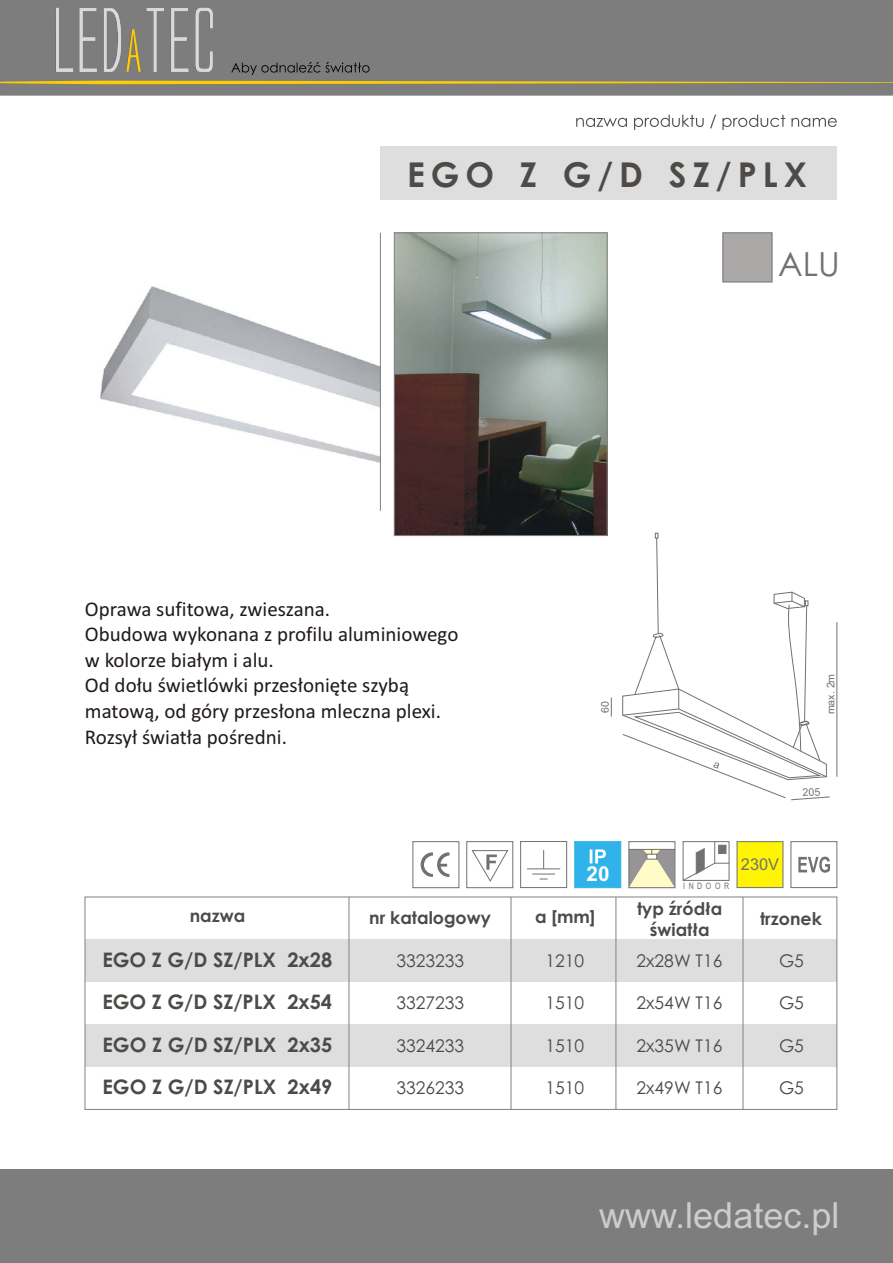
<style>
.page{position:relative;width:893px;height:1263px;background:#fff}
.page>*{position:absolute;margin:0;border:0;box-sizing:border-box;transform-origin:0 0}
.t1{font:36px "Arial";color:#ccc}
.t2{font:700 34.2px "Century Gothic";letter-spacing:.175em;color:#4d4a47}
.t3{font:33.15px "Century Gothic";color:#737070}
.t4{font:21px/25.7px "Calibri";color:#1f1a17}
.t5{font:700 20.7px "Arial";color:#fff}
.t6{font:700 19.95px "Century Gothic";color:#4d4a47}
.t7{font:17.55px "Century Gothic";color:#4d4a47}
.t8{font:700 17.55px/21.1px "Century Gothic";color:#4d4a47;text-align:center}
.t9{font:16.35px "Arial";color:#737070}
.t10{font:10.65px "Arial";color:#737070}
.t11{font:8.85px "Arial";letter-spacing:.51em;color:#737070;scale:.79 1}
</style>
<div class="page">
<div style="left:0;top:0;width:893px;height:95px;background:#7d7d7d"></div>
<svg style="left:56px;top:8px;width:157px;height:64px"></svg>
<svg style="left:0;top:81px;width:893px;height:3px"></svg>
<svg style="left:231px;top:62px;width:139px;height:13px"></svg>
<hr style="left:0;top:1169px;width:893px;height:1px;background:#000">
<svg style="left:576px;top:115px;width:261px;height:15px"></svg>
<div style="left:0;top:1170px;width:893px;height:93px;background:#7d7d7d"></div>
<div style="left:380px;top:147px;width:457px;height:53px;background:#dedede"></div>
<div style="left:85px;top:1024px;width:752px;height:43px;background:#dedede"></div>
<div style="left:85px;top:939px;width:752px;height:43px;background:#dedede"></div>
<hr style="left:743px;top:897px;width:1px;height:212px;background:#828282">
<hr style="left:616px;top:897px;width:1px;height:212px;background:#828282">
<hr style="left:511px;top:897px;width:1px;height:212px;background:#828282">
<hr style="left:349px;top:897px;width:1px;height:212px;background:#828282">
<svg style="left:722px;top:232px;width:51px;height:51px"></svg>
<img style="left:101px;top:287px;width:279px;height:185px">
<svg style="left:630px;top:850px;width:43px;height:36px"></svg>
<hr style="left:629px;top:849px;width:46px;height:1px;background:#737070">
<div style="left:628px;top:841px;width:47px;height:47px;border:1px solid #737070"></div>
<div style="left:412px;top:841px;width:47px;height:47px;border:1px solid #737070"></div>
<svg style="left:421px;top:852px;width:28px;height:25px"></svg>
<div style="left:466px;top:841px;width:47px;height:47px;border:1px solid #737070"></div>
<svg style="left:472px;top:850px;width:36px;height:31px"></svg>
<svg style="left:574px;top:841px;width:47px;height:47px"></svg>
<svg style="left:683px;top:841px;width:46px;height:40px"></svg>
<hr style="left:527px;top:868px;width:33px;height:1px;background:#737070">
<svg style="left:532px;top:850px;width:23px;height:30px"></svg>
<div style="left:520px;top:841px;width:47px;height:47px;border:1px solid #737070"></div>
<svg style="left:736px;top:841px;width:48px;height:47px"></svg>
<div style="left:791px;top:841px;width:46px;height:47px;border:1px solid #737070"></div>
<svg style="left:798px;top:857px;width:32px;height:16px"></svg>
<hr style="left:380px;top:233px;width:1px;height:473px;background:#828282">
<img style="left:396px;top:235px;width:209px;height:299px">
<div style="left:394px;top:233px;width:213px;height:303px;border:1px solid #828282"></div>
<svg style="left:611px;top:697px;width:1px;height:19px"></svg>
<hr style="left:837px;top:622px;width:1px;height:155px;background:#737070">
<svg style="left:380px;top:511px;width:1px;height:195px"></svg>
<svg style="left:622px;top:533px;width:208px;height:267px"></svg>
<h2 class="t2" style="left:407px;top:161px;width:402px">EGO Z G/D SZ/PLX</h2>
<h3 class="t3" style="left:778px;top:251px;width:63px">ALU</h3>
<p class="t4" style="left:85px;top:597px;width:375px">Oprawa sufitowa, zwieszana.<br>Obudowa wykonana z profilu aluminiowego w kolorze bia³ym i alu.<br>Od do³u œwietlówki przes³oniête szyb¹ matow¹, od góry przes³ona mleczna plexi.<br>Rozsy³ œwiat³a poœredni.</p>
<p class="t8" style="left:190px;top:906px;width:57px">nazwa</p>
<p class="t6" style="left:102px;top:952px;width:231px">EGO Z G/D SZ/PLX 2x28</p>
<p class="t8" style="left:369px;top:908px;width:123px">nr katalogowy</p>
<p class="t7" style="left:396px;top:953px;width:69px">3323233</p>
<p class="t10" style="left:601px;top:713px;width:13px;rotate:-90deg">06</p>
<p class="t5" style="left:586px;top:866px;width:24px">20</p>
<p class="t10" style="left:827px;top:714px;width:42px;rotate:-90deg">m m2. xa</p>
<p class="t11" style="left:683px;top:882px;width:60px">INDOOR</p>
<p class="t9" style="left:741px;top:858px;width:40px">230V</p>
<p class="t8" style="left:535px;top:908px;width:62px">a [mm]</p>
<p class="t8" style="left:637px;top:900px;width:87px">typ Ÿród³a œwiat³a</p>
<p class="t7" style="left:637px;top:953px;width:87px">2x28W T16</p>
<p class="t8" style="left:760px;top:910px;width:63px">trzonek</p>
<p class="t7" style="left:545px;top:953px;width:40px">1210</p>
<p class="t7" style="left:779px;top:954px;width:26px">G5</p>
<p class="t6" style="left:102px;top:994px;width:231px">EGO Z G/D SZ/PLX 2x54</p>
<p class="t7" style="left:396px;top:996px;width:69px">3327233</p>
<p class="t7" style="left:545px;top:996px;width:40px">1510</p>
<p class="t7" style="left:637px;top:996px;width:87px">2x54W T16</p>
<p class="t7" style="left:779px;top:996px;width:26px">G5</p>
<p class="t6" style="left:103px;top:1037px;width:231px">EGO Z G/D SZ/PLX 2x35</p>
<p class="t7" style="left:396px;top:1039px;width:69px">3324233</p>
<p class="t7" style="left:545px;top:1039px;width:40px">1510</p>
<p class="t7" style="left:637px;top:1039px;width:87px">2x35W T16</p>
<p class="t7" style="left:779px;top:1039px;width:26px">G5</p>
<p class="t6" style="left:103px;top:1079px;width:231px">EGO Z G/D SZ/PLX 2x49</p>
<p class="t7" style="left:396px;top:1081px;width:69px">3326233</p>
<p class="t7" style="left:545px;top:1081px;width:40px">1510</p>
<p class="t7" style="left:637px;top:1081px;width:87px">2x49W T16</p>
<p class="t7" style="left:779px;top:1081px;width:26px">G5</p>
<h1 class="t1" style="left:599px;top:1202px;width:242px">www.ledatec.pl</h1>
</div>
